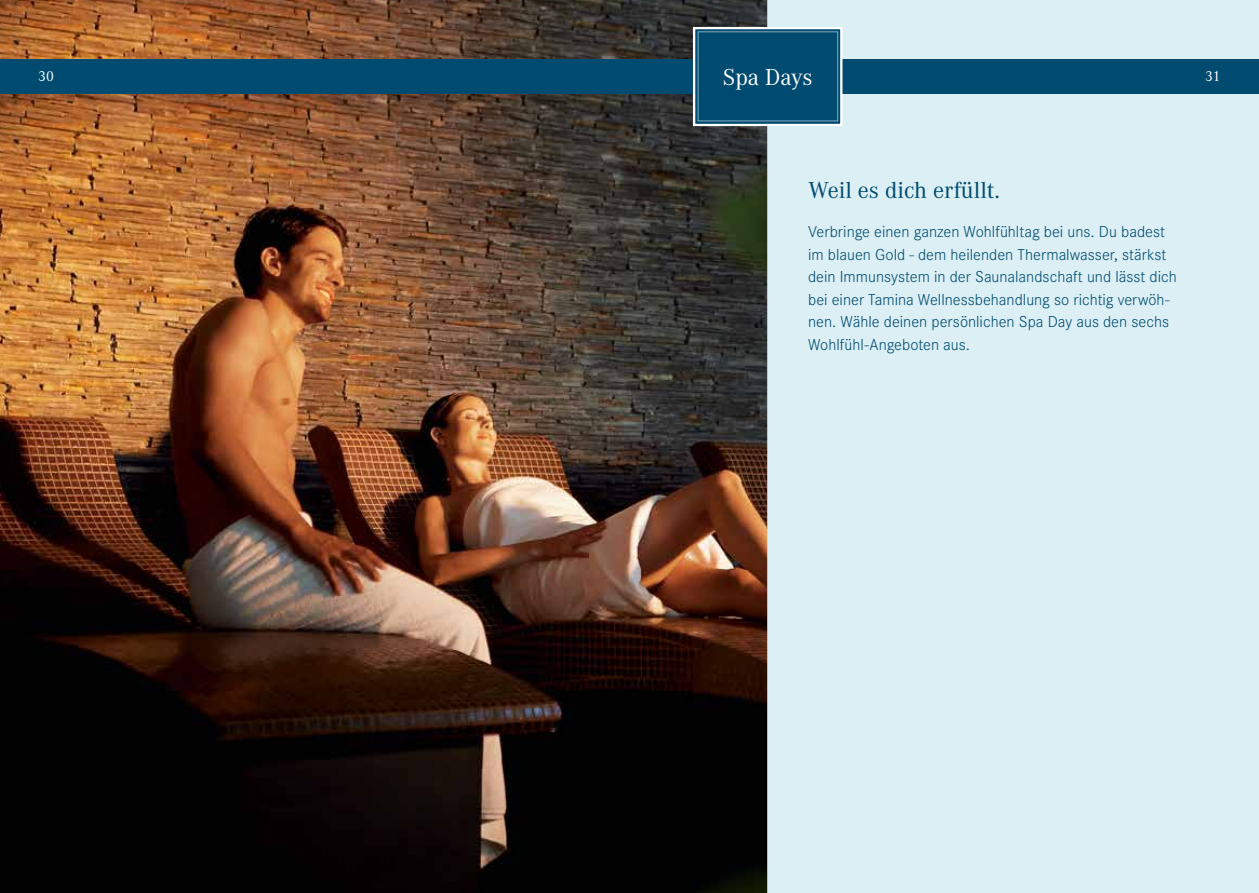
<style>
.page{position:relative;width:1259px;height:893px;background:#fff}
.page>*{position:absolute;margin:0;border:0;box-sizing:border-box;transform-origin:0 0}
.t1{font:24px "Corporate A";color:#004b6f}
.t2{font:24px "Corporate A";color:#fff}
.t3{font:300 16.5px/22.5px "Corporate S";color:#004b6f}
.t4{font:15px "Corporate A";color:#fff}
</style>
<div class="page">
<img style="left:0;top:94px;width:767px;height:799px">
<img style="left:0;top:0;width:767px;height:60px">
<div style="left:767px;top:0;width:492px;height:893px;background:#dbeff4"></div>
<div style="left:0;top:60px;width:1259px;height:34px;background:#004b6f"></div>
<div style="left:693px;top:27px;width:149px;height:99px;background:#004b6f;border:2px solid #fff"></div>
<div style="left:698px;top:32px;width:140px;height:89px;border:1px solid #87acc4"></div>
<p class="t4" style="left:38px;top:66px;width:17px">30</p>
<h1 class="t2" style="left:723px;top:61px;width:91px">Spa Days</h1>
<p class="t4" style="left:1205px;top:66px;width:17px">31</p>
<h1 class="t1" style="left:808px;top:174px;width:193px">Weil es dich erfüllt.</h1>
<p class="t3" style="left:808px;top:220px;width:370px">Verbringe einen ganzen Wohlfühltag bei uns. Du badest im blauen Gold - dem heilenden Thermalwasser, stärkst dein Immunsystem in der Saunalandschaft und lässt dich bei einer Tamina Wellnessbehandlung so richtig verwöh&shy;nen. Wähle deinen persönlichen Spa Day aus den sechs Wohlfühl-Angeboten aus.</p>
</div>
